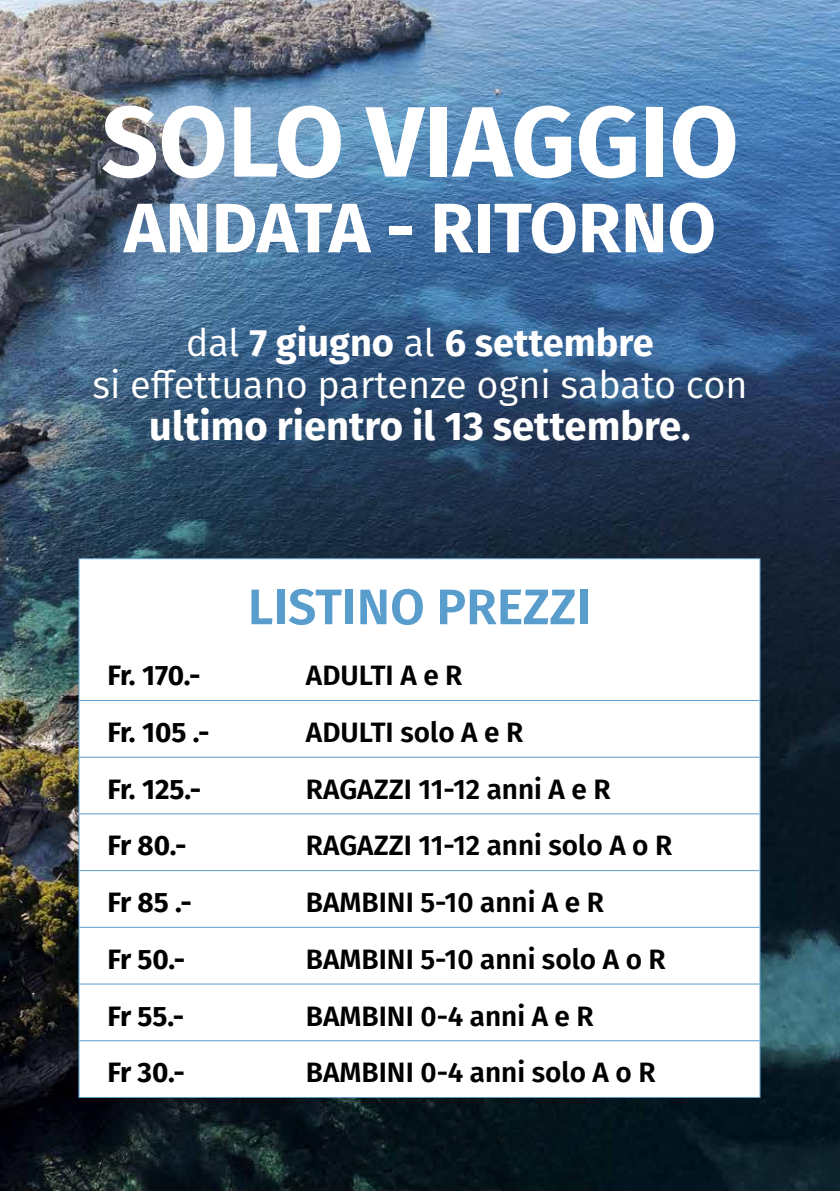
<style>
.page{position:relative;width:840px;height:1191px;background:#fff}
.page>*{position:absolute;margin:0;border:0;box-sizing:border-box;transform-origin:0 0}
.t1{font:700 100px "Fira Sans";color:#fff}
.t2{font:700 70px "Fira Sans";color:#fff}
.t3{font:600 50px "Fira Sans";color:#599dcd}
.t4{font:700 40px "Fira Sans";color:#fff}
.t5{font:38px/42px "Fira Sans";color:#fff;text-align:center}
.t6{font:600 28px "Fira Sans";color:#000}
.t7{font:700 28px "Fira Sans";letter-spacing:-.005em;color:#000}
.s1{font-weight:700}
</style>
<div class="page">
<img style="left:0;top:0;width:839px;height:1191px">
<svg style="left:79px;top:559px;width:680px;height:538px"></svg>
<hr style="left:78px;top:558px;width:228px;height:1px;background:#599dcd">
<hr style="left:78px;top:559px;width:1px;height:85px;background:#599dcd">
<hr style="left:306px;top:558px;width:454px;height:1px;background:#599dcd">
<hr style="left:759px;top:559px;width:1px;height:85px;background:#599dcd">
<hr style="left:78px;top:644px;width:1px;height:56px;background:#599dcd">
<hr style="left:759px;top:644px;width:1px;height:56px;background:#599dcd">
<hr style="left:78px;top:700px;width:1px;height:57px;background:#599dcd">
<hr style="left:759px;top:700px;width:1px;height:57px;background:#599dcd">
<hr style="left:78px;top:757px;width:1px;height:57px;background:#599dcd">
<hr style="left:759px;top:757px;width:1px;height:57px;background:#599dcd">
<hr style="left:78px;top:814px;width:1px;height:56px;background:#599dcd">
<hr style="left:759px;top:814px;width:1px;height:56px;background:#599dcd">
<hr style="left:78px;top:870px;width:1px;height:57px;background:#599dcd">
<hr style="left:759px;top:870px;width:1px;height:57px;background:#599dcd">
<hr style="left:78px;top:927px;width:1px;height:57px;background:#599dcd">
<hr style="left:759px;top:927px;width:1px;height:57px;background:#599dcd">
<hr style="left:78px;top:984px;width:1px;height:56px;background:#599dcd">
<hr style="left:759px;top:984px;width:1px;height:56px;background:#599dcd">
<hr style="left:78px;top:1040px;width:1px;height:57px;background:#599dcd">
<hr style="left:759px;top:1040px;width:1px;height:57px;background:#599dcd">
<hr style="left:78px;top:1097px;width:228px;height:1px;background:#599dcd">
<hr style="left:306px;top:1097px;width:454px;height:1px;background:#599dcd">
<hr style="left:79px;top:700px;width:227px;height:1px;background:#599dcd">
<hr style="left:306px;top:700px;width:453px;height:1px;background:#599dcd">
<hr style="left:79px;top:757px;width:227px;height:1px;background:#599dcd">
<hr style="left:306px;top:757px;width:453px;height:1px;background:#599dcd">
<hr style="left:79px;top:813px;width:227px;height:1px;background:#599dcd">
<hr style="left:306px;top:813px;width:453px;height:1px;background:#599dcd">
<hr style="left:79px;top:870px;width:227px;height:1px;background:#599dcd">
<hr style="left:306px;top:870px;width:453px;height:1px;background:#599dcd">
<hr style="left:79px;top:927px;width:227px;height:1px;background:#599dcd">
<hr style="left:306px;top:927px;width:453px;height:1px;background:#599dcd">
<hr style="left:79px;top:983px;width:227px;height:1px;background:#599dcd">
<hr style="left:306px;top:983px;width:453px;height:1px;background:#599dcd">
<hr style="left:79px;top:1040px;width:227px;height:1px;background:#599dcd">
<hr style="left:306px;top:1040px;width:453px;height:1px;background:#599dcd">
<h1 class="t1" style="left:101px;top:58px;width:638px">SOLO VIAGGIO</h1>
<h2 class="t2" style="left:124px;top:169px;width:593px">ANDATA - RITORNO</h2>
<h3 class="t5" style="left:92px;top:320px;width:656px">dal <span class="s1">7 giugno</span> al <span class="s1">6 settembre<br></span>si effettuano partenze ogni sabato con</h3>
<h3 class="t4" style="left:149px;top:392px;width:542px">ultimo rientro il 13 settembre.</h3>
<h3 class="t3" style="left:248px;top:566px;width:344px">LISTINO PREZZI</h3>
<p class="t7" style="left:107px;top:652px;width:95px">Fr. 170.-</p>
<p class="t6" style="left:306px;top:652px;width:158px">ADULTI A e R</p>
<p class="t7" style="left:107px;top:708px;width:104px">Fr. 105 .-</p>
<p class="t6" style="left:306px;top:709px;width:219px">ADULTI solo A e R</p>
<p class="t7" style="left:107px;top:765px;width:95px">Fr. 125.-</p>
<p class="t6" style="left:306px;top:766px;width:306px">RAGAZZI 11-12 anni A e R</p>
<p class="t7" style="left:107px;top:822px;width:81px">Fr 80.-</p>
<p class="t6" style="left:306px;top:822px;width:367px">RAGAZZI 11-12 anni solo A o R</p>
<p class="t7" style="left:107px;top:878px;width:86px">Fr 85 .-</p>
<p class="t6" style="left:306px;top:879px;width:299px">BAMBINI 5-10 anni A e R</p>
<p class="t7" style="left:107px;top:935px;width:79px">Fr 50.-</p>
<p class="t6" style="left:306px;top:936px;width:361px">BAMBINI 5-10 anni solo A o R</p>
<p class="t7" style="left:107px;top:992px;width:78px">Fr 55.-</p>
<p class="t6" style="left:306px;top:992px;width:289px">BAMBINI 0-4 anni A e R</p>
<p class="t7" style="left:107px;top:1048px;width:79px">Fr 30.-</p>
<p class="t6" style="left:306px;top:1049px;width:351px">BAMBINI 0-4 anni solo A o R</p>
</div>
